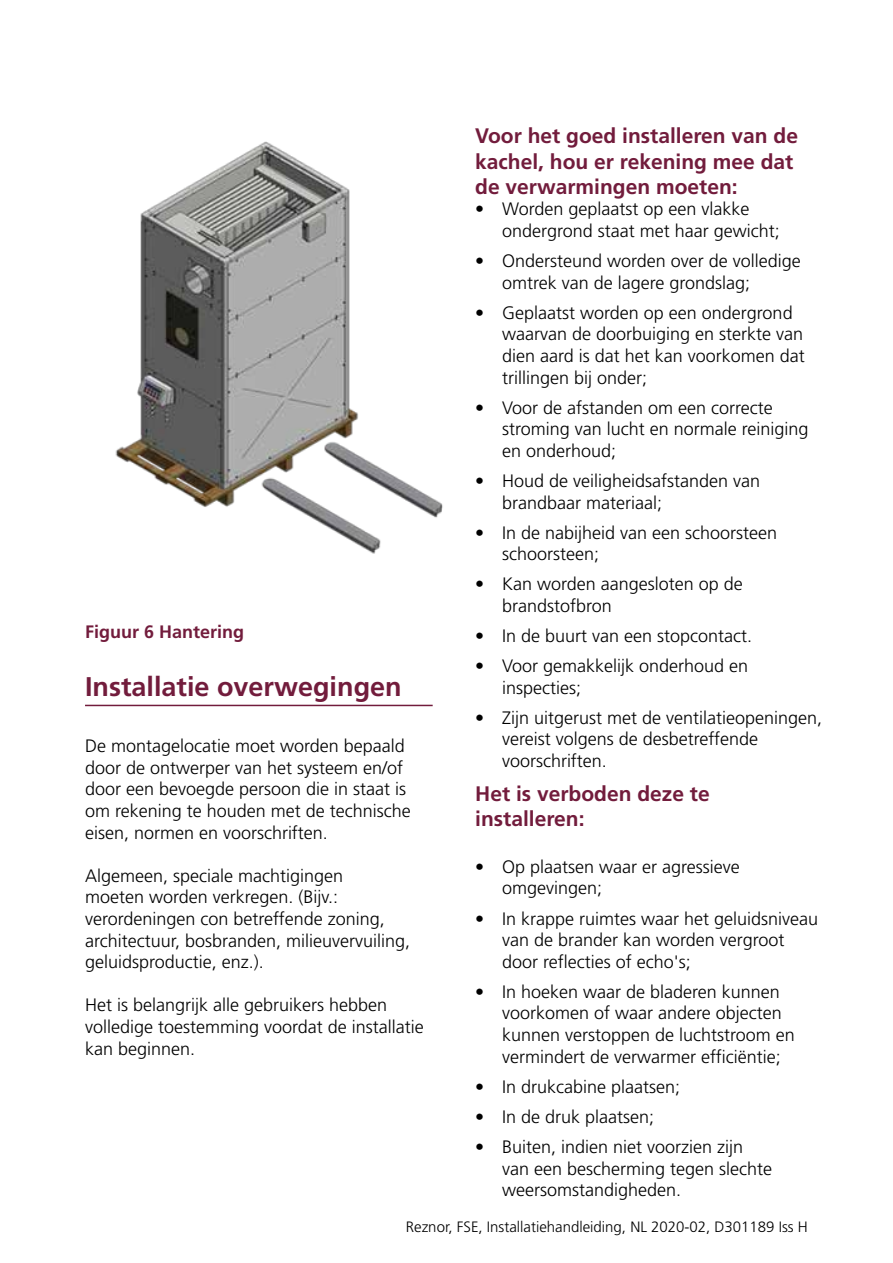
<style>
.page{position:relative;width:893px;height:1263px;background:#fff}
.page>*{position:absolute;margin:0;border:0;box-sizing:border-box;transform-origin:0 0}
.t1{font:700 27px "Frutiger LT Pro";color:#721c3c}
.t2{font:700 21px/25.2px "Frutiger LT Pro";color:#721c3c}
.t3{font:300 18px/21.6px "Frutiger LT Pro";color:#000}
.t4{font:700 18px "Frutiger LT Pro";color:#721c3c}
.t5{font:300 15px "Frutiger LT Pro";color:#000}
</style>
<div class="page">
<hr style="left:85px;top:705px;width:348px;height:1px;background:#721c3c">
<img style="left:115px;top:141px;width:328px;height:413px">
<p class="t4" style="left:85px;top:621px;width:161px">Figuur 6 Hantering</p>
<h1 class="t1" style="left:85px;top:671px;width:318px">Installatie overwegingen</h1>
<p class="t3" style="left:85px;top:735px;width:327px">De montagelocatie moet worden bepaald door de ontwerper van het systeem en/of door een bevoegde persoon die in staat is om rekening te houden met de technische eisen, normen en voorschriften.</p>
<p class="t3" style="left:85px;top:865px;width:327px">Algemeen, speciale machtigingen<br>moeten worden verkregen. (Bijv.: verordeningen con betreffende zoning, architectuur, bosbranden, milieuvervuiling, geluidsproductie, enz.).</p>
<p class="t3" style="left:85px;top:994px;width:340px">Het is belangrijk alle gebruikers hebben volledige toestemming voordat de installatie kan beginnen.</p>
<p class="t2" style="left:475px;top:124px;width:324px">Voor het goed installeren van de kachel, hou er rekening mee dat de verwarmingen moeten:</p>
<p class="t3" style="left:502px;top:198px;width:279px;text-indent:-27px">• Worden geplaatst op een vlakke ondergrond staat met haar gewicht;</p>
<p class="t3" style="left:502px;top:250px;width:300px;text-indent:-27px">• Ondersteund worden over de volledige omtrek van de lagere grondslag;</p>
<p class="t3" style="left:502px;top:302px;width:304px;text-indent:-27px">• Geplaatst worden op een ondergrond waarvan de doorbuiging en sterkte van dien aard is dat het kan voorkomen dat trillingen bij onder;</p>
<p class="t3" style="left:502px;top:397px;width:308px;text-indent:-27px">• Voor de afstanden om een correcte stroming van lucht en normale reiniging en onderhoud;</p>
<p class="t3" style="left:502px;top:470px;width:260px;text-indent:-27px">• Houd de veiligheidsafstanden van brandbaar materiaal;</p>
<p class="t3" style="left:502px;top:522px;width:277px;text-indent:-27px">• In de nabijheid van een schoorsteen schoorsteen;</p>
<p class="t3" style="left:502px;top:573px;width:242px;text-indent:-27px">• Kan worden aangesloten op de brandstofbron</p>
<p class="t3" style="left:475px;top:625px;width:279px">• In de buurt van een stopcontact.</p>
<p class="t3" style="left:502px;top:655px;width:248px;text-indent:-27px">• Voor gemakkelijk onderhoud en inspecties;</p>
<p class="t3" style="left:502px;top:707px;width:322px;text-indent:-27px">• Zijn uitgerust met de ventilatieopeningen, vereist volgens de desbetreffende voorschriften.</p>
<p class="t2" style="left:475px;top:781px;width:236px">Het is verboden deze te installeren:</p>
<p class="t3" style="left:502px;top:856px;width:239px;text-indent:-27px">• Op plaatsen waar er agressieve omgevingen;</p>
<p class="t3" style="left:502px;top:908px;width:318px;text-indent:-27px">• In krappe ruimtes waar het geluidsniveau van de brander kan worden vergroot door reflecties of echo's;</p>
<p class="t3" style="left:502px;top:981px;width:294px;text-indent:-27px">• In hoeken waar de bladeren kunnen voorkomen of waar andere objecten kunnen verstoppen de luchtstroom en vermindert de verwarmer efficiëntie;</p>
<p class="t3" style="left:475px;top:1076px;width:207px">• In drukcabine plaatsen;</p>
<p class="t3" style="left:475px;top:1106px;width:181px">• In de druk plaatsen;</p>
<p class="t3" style="left:502px;top:1136px;width:272px;text-indent:-27px">• Buiten, indien niet voorzien zijn van een bescherming tegen slechte weersomstandigheden.</p>
<p class="t5" style="left:406px;top:1218px;width:404px">Reznor, FSE, Installatiehandleiding, NL 2020-02, D301189 Iss H</p>
</div>
